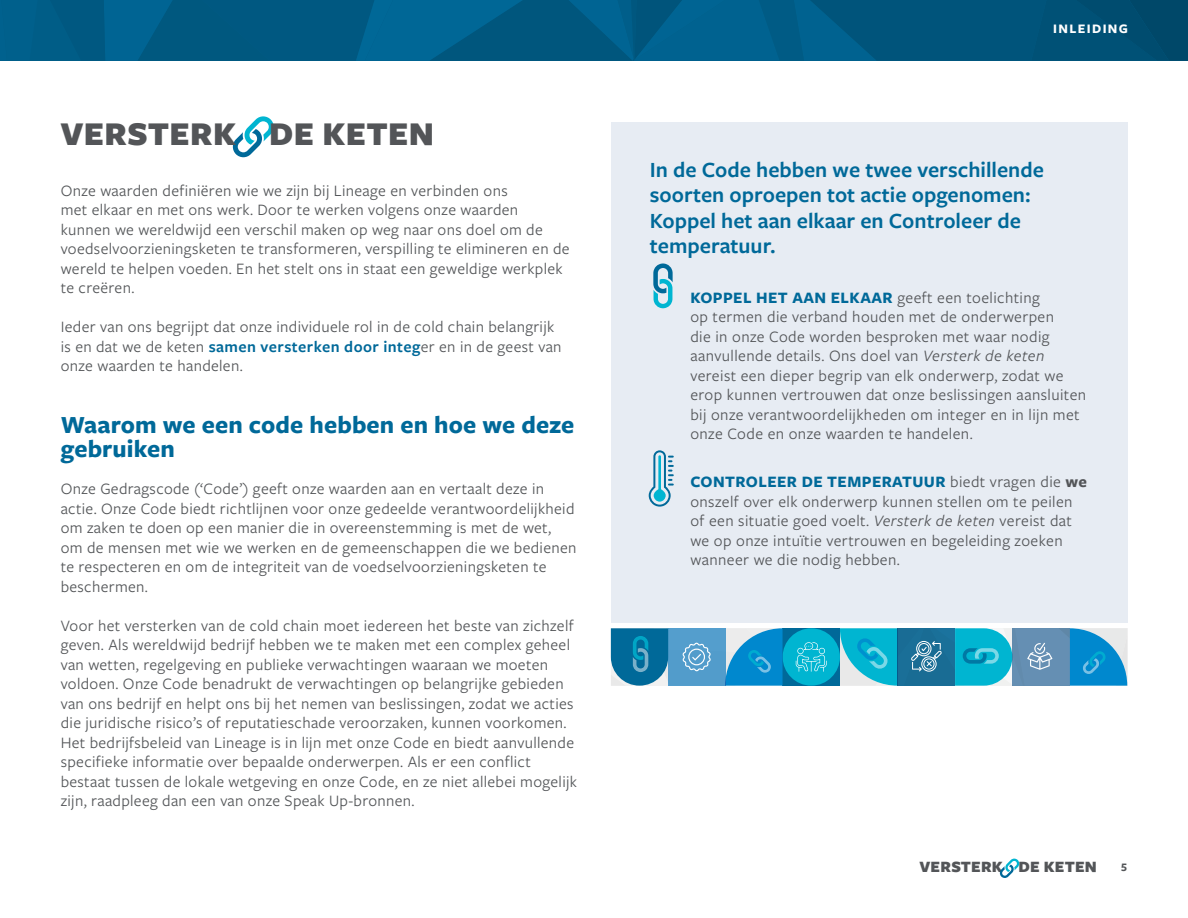
<style>
.page{position:relative;width:1188px;height:918px;background:#fff}
.page>*{position:absolute;margin:0;border:0;box-sizing:border-box;transform-origin:0 0}
.t1{font:900 34.5px "Freight Sans Pro";letter-spacing:.01em;color:#535558}
.t2{font:700 25.5px/24px "Freight Sans Pro";letter-spacing:.005em;color:#006999}
.t3{font:600 22.5px/25.5px "Freight Sans Pro";color:#006999}
.t4{font:16.5px/19.5px "Freight Sans Pro";letter-spacing:.02em;color:#535558}
.t5{font:900 16.35px "Freight Sans Pro";letter-spacing:.01em;color:#535558}
.t6{font:700 13.5px "Freight Sans Pro";letter-spacing:.1em;color:#fff}
.t7{font:700 12px "Freight Sans Pro";color:#535558}
.s1{font-weight:600;color:#006999}
.s2{font-weight:700;color:#006999}
.s3{font-style:italic}
.s4{font-weight:700}
</style>
<div class="page">
<svg style="left:999px;top:859px;width:21px;height:19px"></svg>
<svg style="left:0;top:0;width:1188px;height:61px;background:#005a83"></svg>
<div style="left:611px;top:122px;width:516px;height:500px;background:#e7ecf3"></div>
<svg style="left:611px;top:628px;width:516px;height:58px;background:#369ec3"></svg>
<svg style="left:232px;top:116px;width:42px;height:41px"></svg>
<svg style="left:653px;top:263px;width:20px;height:45px"></svg>
<svg style="left:649px;top:450px;width:25px;height:57px"></svg>
<h1 class="t1" style="left:60px;top:110px;width:375px">VERSTERK DE KETEN</h1>
<p class="t4" style="left:61px;top:180px;width:510px">Onze waarden definiëren wie we zijn bij Lineage en verbinden ons<br>met elkaar en met ons werk. Door te werken volgens onze waarden kunnen we wereldwijd een verschil maken op weg naar ons doel om de voedselvoorzieningsketen te transformeren, verspilling te elimineren en de wereld te helpen voeden. En het stelt ons in staat een geweldige werkplek te creëren.</p>
<p class="t4" style="left:61px;top:317px;width:502px">Ieder van ons begrijpt dat onze individuele rol in de cold chain belangrijk is en dat we de keten <span class="s1">samen versterken door integ</span>er en in de geest van onze waarden te handelen.</p>
<h2 class="t2" style="left:61px;top:412px;width:515px">Waarom we een code hebben en hoe we deze gebruiken</h2>
<p class="t4" style="left:61px;top:479px;width:517px">Onze Gedragscode (‘Code’) geeft onze waarden aan en vertaalt deze in actie. Onze Code biedt richtlijnen voor onze gedeelde verantwoordelijkheid om zaken te doen op een manier die in overeenstemming is met de wet, om de mensen met wie we werken en de gemeenschappen die we bedienen te respecteren en om de integriteit van de voedselvoorzieningsketen te beschermen.</p>
<p class="t4" style="left:61px;top:615px;width:518px">Voor het versterken van de cold chain moet iedereen het beste van zichzelf geven. Als wereldwijd bedrijf hebben we te maken met een complex geheel van wetten, regelgeving en publieke verwachtingen waaraan we moeten voldoen. Onze Code benadrukt de verwachtingen op belangrijke gebieden van ons bedrijf en helpt ons bij het nemen van beslissingen, zodat we acties die juridische risico’s of reputatieschade veroorzaken, kunnen voorkomen.<br>Het bedrijfsbeleid van Lineage is in lijn met onze Code en biedt aanvullende specifieke informatie over bepaalde onderwerpen. Als er een conflict bestaat tussen de lokale wetgeving en onze Code, en ze niet allebei mogelijk zijn, raadpleeg dan een van onze Speak Up-bronnen.</p>
<p class="t6" style="left:1053px;top:19px;width:76px">INLEIDING</p>
<h3 class="t3" style="left:650px;top:156px;width:396px">In de Code hebben we twee verschillende soorten oproepen tot actie opgenomen:<br>Koppel het aan elkaar en Controleer de temperatuur.</h3>
<p class="t4" style="left:690px;top:287px;width:397px"><span class="s2">KOPPEL HET AAN ELKAAR</span> geeft een toelichting<br>op termen die verband houden met de onderwerpen<br>die in onze Code worden besproken met waar nodig aanvullende details. Ons doel van <span class="s3">Versterk de keten </span>vereist een dieper begrip van elk onderwerp, zodat we erop kunnen vertrouwen dat onze beslissingen aansluiten bij onze verantwoordelijkheden om integer en in lijn met onze Code en onze waarden te handelen.</p>
<p class="t4" style="left:690px;top:472px;width:398px"><span class="s2">CONTROLEER DE TEMPERATUUR</span> biedt vragen die <span class="s4">we </span>onszelf over elk onderwerp kunnen stellen om te peilen of een situatie goed voelt. <span class="s3">Versterk de keten</span> vereist dat we op onze intuïtie vertrouwen en begeleiding zoeken wanneer we die nodig hebben.</p>
<p class="t5" style="left:919px;top:856px;width:179px">VERSTERK DE KETEN</p>
<p class="t7" style="left:1121px;top:859px;width:7px">5</p>
</div>
